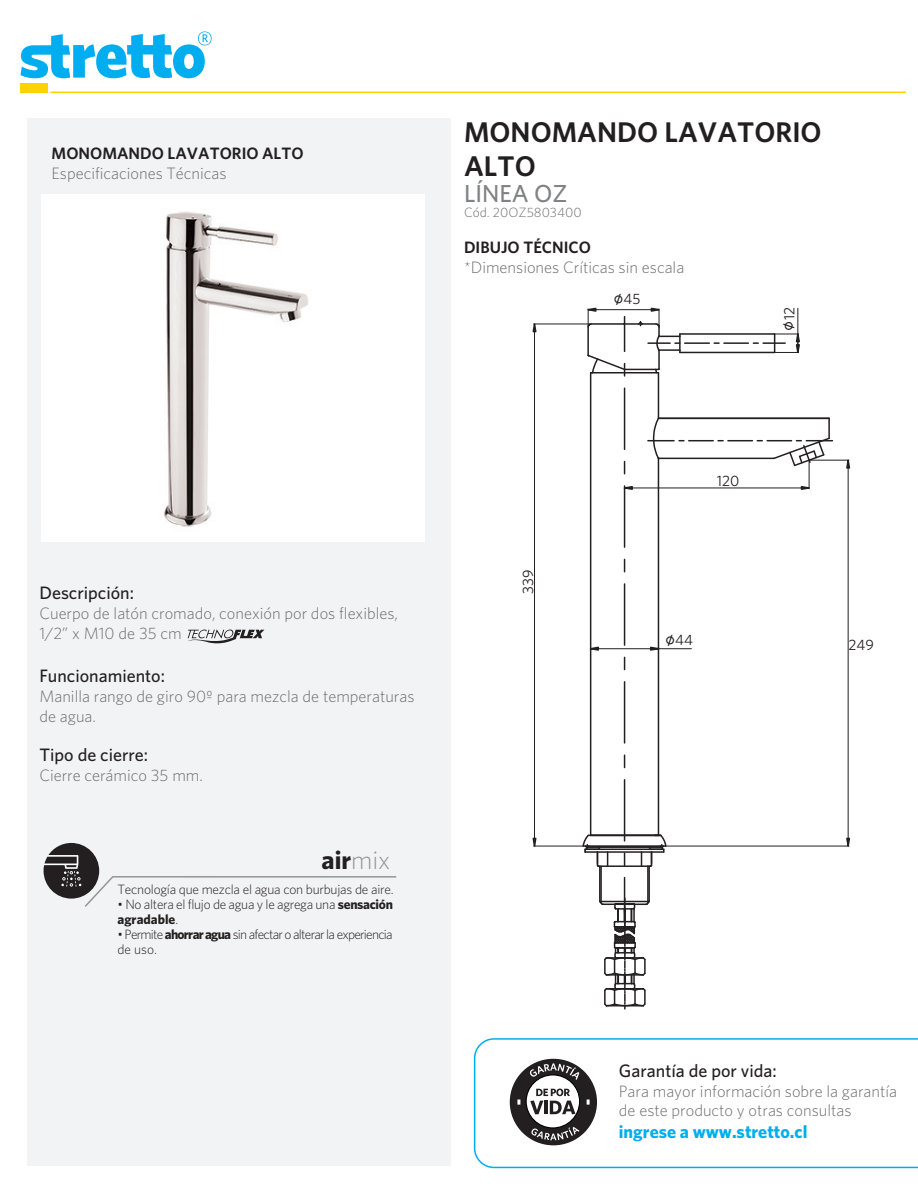
<style>
.page{position:relative;width:918px;height:1188px;background:#fff}
.page>*{position:absolute;margin:0;border:0;box-sizing:border-box;transform-origin:0 0}
.t1{font:600 28.5px/34.2px "Whitney";color:#231f20}
.t2{font:700 25.8px "Whitney";color:#231f20}
.t3{font:500 24.6px "Whitney";color:#808285}
.t4{font:500 18px "Whitney";color:#231f20}
.t5{font:700 18px "Whitney";color:#00aeef}
.t6{font:17.55px "ISOCPEUR";color:#231f20}
.t7{font:300 16.5px/19.8px "Whitney";color:#6c6d70}
.t8{font:600 16.5px "Whitney";color:#231f20}
.t9{font:15px "Whitney";color:#231f20}
.t10{font:300 13.5px/15px "Whitney";letter-spacing:-.02em;color:#231f20}
.t11{font:300 13.5px/15px "Whitney";letter-spacing:-.055em;color:#231f20}
.t12{font:300 13.5px "Whitney";color:#6c6d70}
.s1{font-weight:300;color:#939598}
.s2{font-weight:700}
.s3{font-family:"ISOCPEUR";font-size:17.55px}
</style>
<div class="page">
<div style="left:27px;top:118px;width:423px;height:1048px;background:#f2f3f4"></div>
<svg style="left:44px;top:843px;width:353px;height:64px"></svg>
<hr style="left:50px;top:92px;width:856px;height:1px;background:#fed304">
<div style="left:21px;top:84px;width:27px;height:9px;background:#fed304"></div>
<svg style="left:21px;top:31px;width:191px;height:47px"></svg>
<div style="left:41px;top:195px;width:384px;height:347px;background:#fff"></div>
<svg style="left:473px;top:1038px;width:445px;height:131px"></svg>
<svg style="left:187px;top:629px;width:77px;height:15px"></svg>
<img style="left:163px;top:212px;width:145px;height:315px">
<hr style="left:624px;top:317px;width:1px;height:34px;background:#231f20">
<hr style="left:624px;top:388px;width:1px;height:61px;background:#231f20">
<svg style="left:624px;top:462px;width:1px;height:12px"></svg>
<hr style="left:624px;top:486px;width:1px;height:61px;background:#231f20">
<svg style="left:624px;top:559px;width:1px;height:13px"></svg>
<hr style="left:624px;top:584px;width:1px;height:61px;background:#231f20">
<svg style="left:624px;top:657px;width:1px;height:13px"></svg>
<hr style="left:624px;top:682px;width:1px;height:61px;background:#231f20">
<svg style="left:624px;top:755px;width:1px;height:13px"></svg>
<hr style="left:624px;top:780px;width:1px;height:61px;background:#231f20">
<svg style="left:624px;top:853px;width:1px;height:12px"></svg>
<hr style="left:624px;top:878px;width:1px;height:34px;background:#231f20">
<hr style="left:590px;top:373px;width:1px;height:462px;background:#231f20">
<hr style="left:658px;top:373px;width:1px;height:45px;background:#231f20">
<hr style="left:658px;top:458px;width:1px;height:377px;background:#231f20">
<hr style="left:591px;top:372px;width:67px;height:2px;background:#231f20">
<hr style="left:587px;top:327px;width:2px;height:28px;background:#231f20">
<hr style="left:625px;top:369px;width:34px;height:1px;background:#231f20">
<hr style="left:591px;top:323px;width:33px;height:2px;background:#231f20">
<hr style="left:624px;top:323px;width:32px;height:2px;background:#231f20">
<hr style="left:648px;top:342px;width:22px;height:2px;background:#231f20">
<hr style="left:685px;top:342px;width:24px;height:2px;background:#231f20">
<hr style="left:724px;top:342px;width:24px;height:2px;background:#231f20">
<hr style="left:763px;top:342px;width:22px;height:2px;background:#231f20">
<svg style="left:636px;top:321px;width:8px;height:5px"></svg>
<hr style="left:596px;top:309px;width:55px;height:1px;background:#231f20">
<svg style="left:579px;top:307px;width:19px;height:22px"></svg>
<hr style="left:534px;top:324px;width:56px;height:1px;background:#231f20">
<hr style="left:534px;top:846px;width:48px;height:1px;background:#231f20">
<hr style="left:534px;top:332px;width:1px;height:506px;background:#231f20">
<svg style="left:532px;top:323px;width:6px;height:10px"></svg>
<svg style="left:532px;top:837px;width:5px;height:10px"></svg>
<hr style="left:632px;top:488px;width:169px;height:1px;background:#231f20">
<svg style="left:623px;top:485px;width:11px;height:6px"></svg>
<hr style="left:680px;top:333px;width:94px;height:2px;background:#231f20">
<hr style="left:680px;top:352px;width:94px;height:1px;background:#231f20">
<svg style="left:587px;top:354px;width:39px;height:22px"></svg>
<svg style="left:650px;top:307px;width:31px;height:68px"></svg>
<hr style="left:599px;top:866px;width:2px;height:36px;background:#231f20">
<hr style="left:648px;top:866px;width:2px;height:36px;background:#231f20">
<hr style="left:588px;top:835px;width:73px;height:1px;background:#231f20">
<hr style="left:583px;top:845px;width:83px;height:2px;background:#231f20">
<hr style="left:599px;top:865px;width:49px;height:2px;background:#231f20">
<hr style="left:585px;top:849px;width:79px;height:1px;background:#231f20">
<hr style="left:585px;top:851px;width:67px;height:2px;background:#231f20">
<svg style="left:581px;top:833px;width:19px;height:35px"></svg>
<hr style="left:587px;top:846px;width:75px;height:2px;background:#231f20">
<hr style="left:600px;top:866px;width:2px;height:37px;background:#231f20">
<hr style="left:647px;top:866px;width:2px;height:37px;background:#231f20">
<svg style="left:648px;top:833px;width:20px;height:35px"></svg>
<svg style="left:599px;top:898px;width:51px;height:111px"></svg>
<hr style="left:598px;top:648px;width:53px;height:1px;background:#231f20">
<hr style="left:658px;top:648px;width:33px;height:1px;background:#231f20">
<svg style="left:589px;top:646px;width:11px;height:6px"></svg>
<svg style="left:649px;top:646px;width:18px;height:6px"></svg>
<hr style="left:667px;top:846px;width:182px;height:1px;background:#231f20">
<hr style="left:810px;top:460px;width:39px;height:1px;background:#231f20">
<hr style="left:848px;top:468px;width:1px;height:370px;background:#231f20">
<svg style="left:845px;top:837px;width:6px;height:10px"></svg>
<svg style="left:845px;top:459px;width:6px;height:11px"></svg>
<svg style="left:641px;top:853px;width:1px;height:12px"></svg>
<svg style="left:607px;top:853px;width:1px;height:12px"></svg>
<svg style="left:648px;top:416px;width:184px;height:75px"></svg>
<svg style="left:773px;top:308px;width:27px;height:46px"></svg>
<p class="t8" style="left:52px;top:143px;width:254px">MONOMANDO LAVATORIO ALTO</p>
<p class="t7" style="left:52px;top:163px;width:177px">Especificaciones Técnicas</p>
<h1 class="t1" style="left:464px;top:114px;width:359px">MONOMANDO LAVATORIO<br>ALTO</h1>
<h3 class="t3" style="left:464px;top:178px;width:105px">LÍNEA OZ</h3>
<p class="t12" style="left:464px;top:205px;width:119px">Cód. 20OZ5803400</p>
<p class="t8" style="left:464px;top:237px;width:129px">DIBUJO TÉCNICO</p>
<p class="t7" style="left:464px;top:257px;width:222px">*Dimensiones Críticas sin escala</p>
<p class="t6" style="left:613px;top:288px;width:12px">∅</p>
<p class="t9" style="left:624px;top:290px;width:18px">45</p>
<p class="t9" style="left:781px;top:320px;width:15px;rotate:-90deg">12</p>
<p class="t6" style="left:778px;top:331px;width:12px;rotate:-90deg">∅</p>
<p class="t4" style="left:39px;top:582px;width:96px">Descripción:</p>
<p class="t7" style="left:39px;top:603px;width:360px">Cuerpo de latón cromado, conexión por dos flexibles,<br>1/2” x M10 de 35 cm</p>
<p class="t4" style="left:39px;top:665px;width:127px">Funcionamiento:</p>
<p class="t7" style="left:39px;top:686px;width:377px">Manilla rango de giro 90º para mezcla de temperaturas de agua.</p>
<p class="t4" style="left:39px;top:744px;width:110px">Tipo de cierre:</p>
<p class="t7" style="left:39px;top:765px;width:165px">Cierre cerámico 35 mm.</p>
<h2 class="t2" style="left:322px;top:845px;width:70px">air<span class="s1">mix</span></h2>
<p class="t10" style="left:118px;top:882px;width:278px">Tecnología que mezcla el agua con burbujas de aire.</p>
<p class="t10" style="left:118px;top:897px;width:277px">• No altera el flujo de agua y le agrega una <span class="s2">sensación agradable</span>.</p>
<p class="t11" style="left:118px;top:927px;width:277px">• Permite <span class="s2">ahorrar agua</span> sin afectar o alterar la experiencia de uso.</p>
<p class="t9" style="left:519px;top:594px;width:26px;rotate:-90deg">339</p>
<p class="t9" style="left:717px;top:472px;width:24px">120</p>
<p class="t9" style="left:665px;top:631px;width:29px"><span class="s3">∅</span>44</p>
<p class="t9" style="left:849px;top:636px;width:27px">249</p>
<p class="t4" style="left:619px;top:1060px;width:159px">Garantía de por vida:</p>
<p class="t7" style="left:619px;top:1081px;width:280px">Para mayor información sobre la garantía de este producto y otras consultas</p>
<p class="t5" style="left:619px;top:1121px;width:190px">ingrese a www.stretto.cl</p>
</div>
